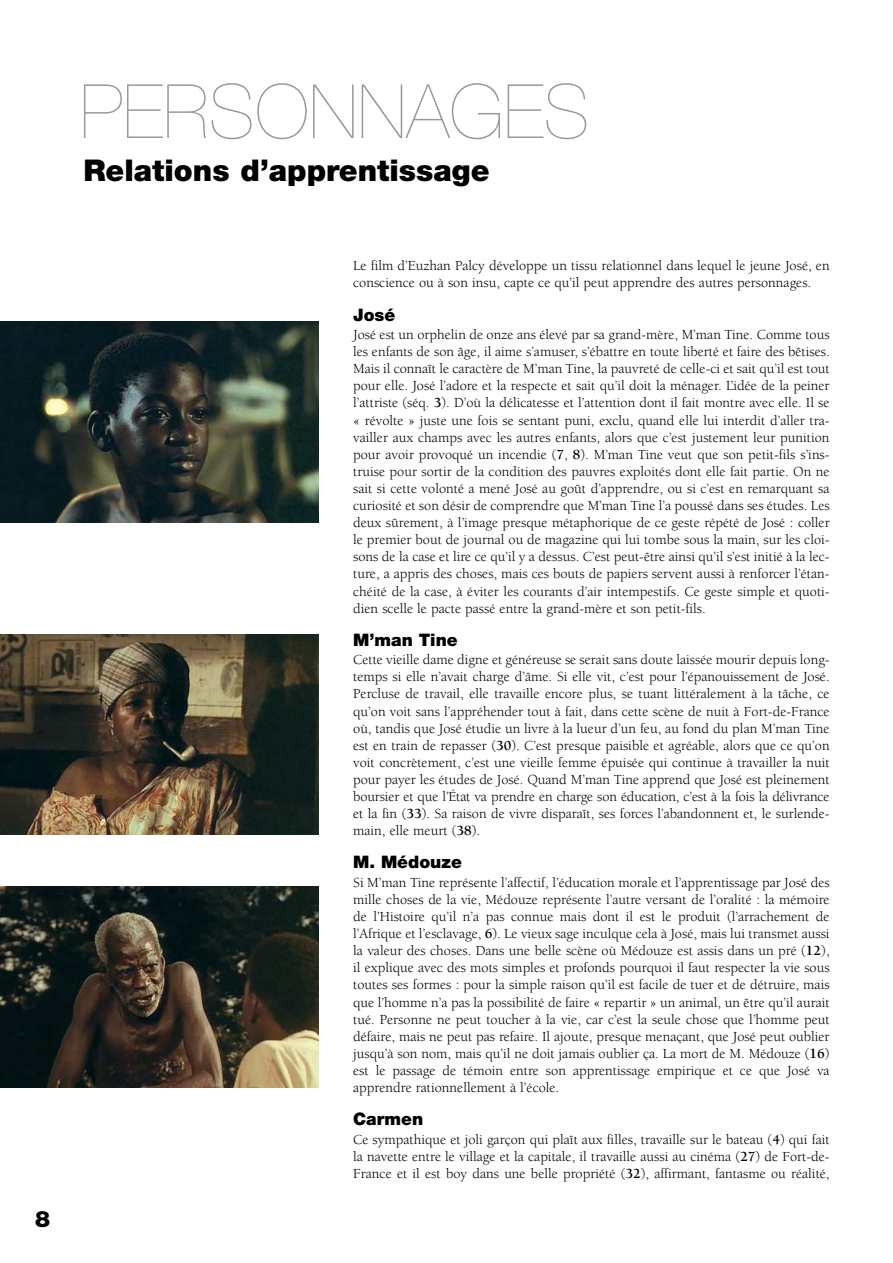
<style>
.page{position:relative;width:893px;height:1263px;background:#fff}
.page>*{position:absolute;margin:0;border:0;box-sizing:border-box;transform-origin:0 0}
.t1{font:200 75px "Helvetica Neue";color:#999}
.t2{font:900 30px "Helvetica Neue";color:#000}
.t3{font:900 22.5px "Helvetica Neue";color:#000}
.t4{font:900 17.25px "Helvetica Neue";color:#000}
.t5{font:14.25px/17.1px "Berkeley";color:#000;text-align:justify}
.s1{font-weight:700}
</style>
<div class="page">
<img style="left:0;top:634px;width:318px;height:201px">
<img style="left:0;top:321px;width:318px;height:201px">
<img style="left:0;top:887px;width:318px;height:201px">
<h3 class="t3" style="left:35px;top:1211px;width:17px">8</h3>
<h1 class="t1" style="left:80px;top:84px;width:511px">PERSONNAGES</h1>
<h2 class="t2" style="left:83px;top:160px;width:407px">Relations d’apprentissage</h2>
<p class="t5" style="left:353px;top:259px;width:478px">Le film d’Euzhan Palcy développe un tissu relationnel dans lequel le jeune José, en conscience ou à son insu, capte ce qu’il peut apprendre des autres personnages.</p>
<p class="t4" style="left:353px;top:308px;width:44px">José</p>
<p class="t5" style="left:353px;top:327px;width:478px">José est un orphelin de onze ans élevé par sa grand-mère, M’man Tine. Comme tous les enfants de son âge, il aime s’amuser, s’ébattre en toute liberté et faire des bêtises.<br>Mais il connaît le caractère de M’man Tine, la pauvreté de celle-ci et sait qu’il est tout pour elle. José l’adore et la respecte et sait qu’il doit la ménager. L’idée de la peiner l’attriste (séq. <span class="s1">3</span>). D’où la délicatesse et l’attention dont il fait montre avec elle. Il se « révolte » juste une fois se sentant puni, exclu, quand elle lui interdit d’aller tra&shy;vailler aux champs avec les autres enfants, alors que c’est justement leur punition pour avoir provoqué un incendie (<span class="s1">7</span>, <span class="s1">8</span>). M’man Tine veut que son petit-fils s’ins&shy;truise pour sortir de la condition des pauvres exploités dont elle fait partie. On ne sait si cette volonté a mené José au goût d’apprendre, ou si c’est en remarquant sa curiosité et son désir de comprendre que M’man Tine l’a poussé dans ses études. Les deux sûrement, à l’image presque métaphorique de ce geste répété de José : coller le premier bout de journal ou de magazine qui lui tombe sous la main, sur les cloi&shy;sons de la case et lire ce qu’il y a dessus. C’est peut-être ainsi qu’il s’est initié à la lec&shy;ture, a appris des choses, mais ces bouts de papiers servent aussi à renforcer l’étan&shy;chéité de la case, à éviter les courants d’air intempestifs. Ce geste simple et quoti&shy;dien scelle le pacte passé entre la grand-mère et son petit-fils.</p>
<p class="t4" style="left:353px;top:634px;width:106px">M’man Tine</p>
<p class="t5" style="left:353px;top:653px;width:478px">Cette vieille dame digne et généreuse se serait sans doute laissée mourir depuis long&shy;temps si elle n’avait charge d’âme. Si elle vit, c’est pour l’épanouissement de José.<br>Percluse de travail, elle travaille encore plus, se tuant littéralement à la tâche, ce qu’on voit sans l’appréhender tout à fait, dans cette scène de nuit à Fort-de-France où, tandis que José étudie un livre à la lueur d’un feu, au fond du plan M’man Tine est en train de repasser (<span class="s1">30</span>). C’est presque paisible et agréable, alors que ce qu’on voit concrètement, c’est une vieille femme épuisée qui continue à travailler la nuit pour payer les études de José. Quand M’man Tine apprend que José est pleinement boursier et que l’État va prendre en charge son éducation, c’est à la fois la délivrance et la fin (<span class="s1">33</span>). Sa raison de vivre disparaît, ses forces l’abandonnent et, le surlende&shy;main, elle meurt (<span class="s1">38</span>).</p>
<p class="t4" style="left:353px;top:856px;width:110px">M. Médouze</p>
<p class="t5" style="left:353px;top:875px;width:478px">Si M’man Tine représente l’affectif, l’éducation morale et l’apprentissage par José des mille choses de la vie, Médouze représente l’autre versant de l’oralité : la mémoire de l’Histoire qu’il n’a pas connue mais dont il est le produit (l’arrachement de l’Afrique et l’esclavage, <span class="s1">6</span>). Le vieux sage inculque cela à José, mais lui transmet aussi la valeur des choses. Dans une belle scène où Médouze est assis dans un pré (<span class="s1">12</span>), il explique avec des mots simples et profonds pourquoi il faut respecter la vie sous toutes ses formes : pour la simple raison qu’il est facile de tuer et de détruire, mais que l’homme n’a pas la possibilité de faire « repartir » un animal, un être qu’il aurait tué. Personne ne peut toucher à la vie, car c’est la seule chose que l’homme peut défaire, mais ne peut pas refaire. Il ajoute, presque menaçant, que José peut oublier jusqu’à son nom, mais qu’il ne doit jamais oublier ça. La mort de M. Médouze (<span class="s1">16</span>) est le passage de témoin entre son apprentissage empirique et ce que José va apprendre rationnellement à l’école.</p>
<p class="t4" style="left:353px;top:1113px;width:71px">Carmen</p>
<p class="t5" style="left:353px;top:1132px;width:478px">Ce sympathique et joli garçon qui plaît aux filles, travaille sur le bateau (<span class="s1">4</span>) qui fait la navette entre le village et la capitale, il travaille aussi au cinéma (<span class="s1">27</span>) de Fort-de-France et il est boy dans une belle propriété (<span class="s1">32</span>), affirmant, fantasme ou réalité,</p>
</div>
